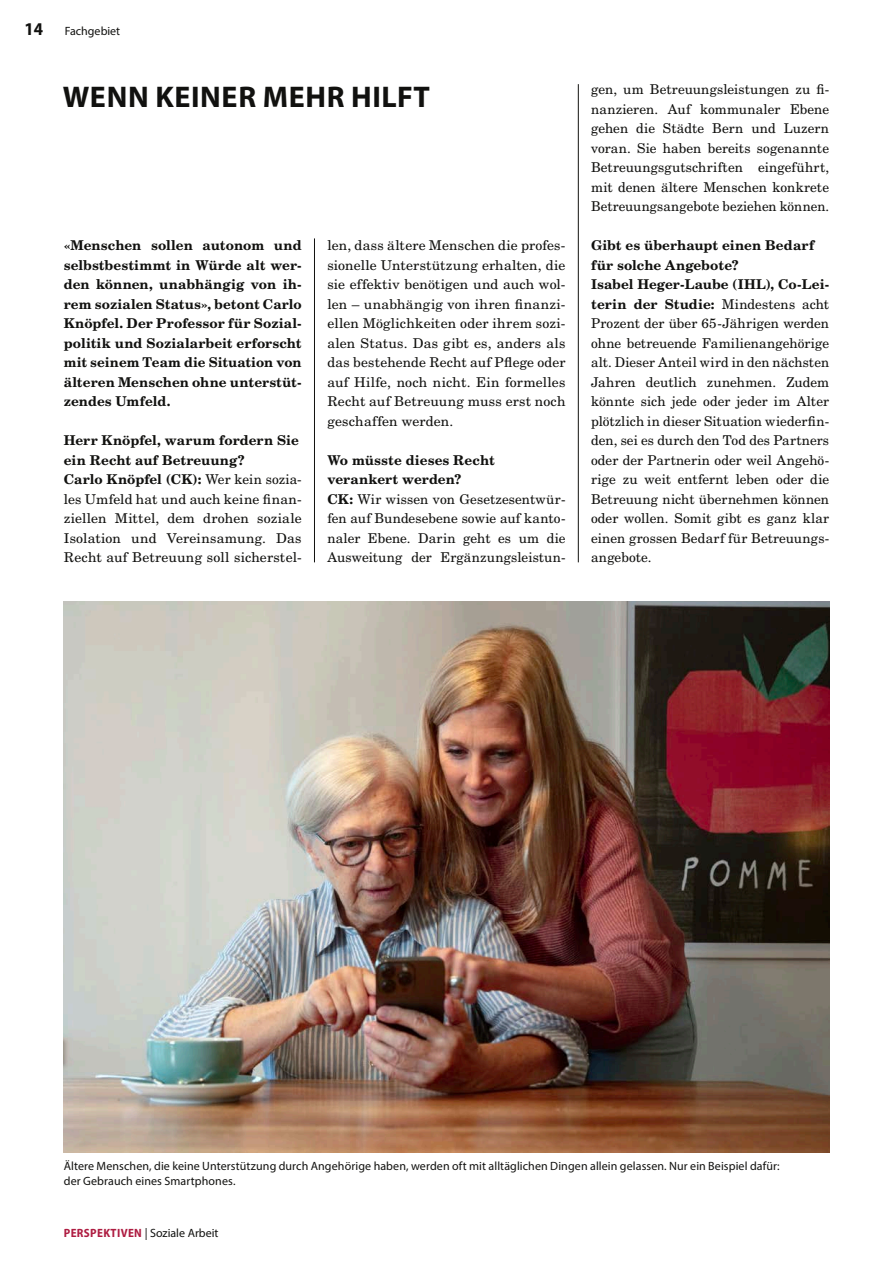
<style>
.page{position:relative;width:893px;height:1263px;background:#fff}
.page>*{position:absolute;margin:0;border:0;box-sizing:border-box;transform-origin:0 0}
.t1{font:700 30px "Myriad Pro";letter-spacing:.02em;color:#11110f}
.t2{font:700 semi-condensed 18px "Myriad Pro";color:#11110f}
.t3{font:13.5px/19.5px "New Century Schlbk LT Std";letter-spacing:.005em;color:#11110f}
.t4{font:700 13.5px/19.5px "New Century Schlbk LT Std";letter-spacing:.005em;color:#11110f;text-align:justify}
.t5{font:12px/15px "Myriad Pro";letter-spacing:.005em;color:#11110f}
.s1{font-weight:700}
.s2{font-weight:700;font-stretch:semi-condensed;color:#ae1c41}
</style>
<div class="page">
<hr style="left:578px;top:84px;width:1px;height:478px;background:#11110f">
<hr style="left:314px;top:238px;width:1px;height:324px;background:#11110f">
<img style="left:64px;top:601px;width:765px;height:552px">
<h2 class="t2" style="left:25px;top:17px;width:20px">14</h2>
<p class="t5" style="left:65px;top:23px;width:57px">Fachgebiet</p>
<h1 class="t1" style="left:63px;top:77px;width:369px">WENN KEINER MEHR HILFT</h1>
<p class="t4" style="left:64px;top:236px;width:239px">«Menschen sollen autonom und selbstbestimmt in Würde alt wer&shy;den können, unabhängig von ih&shy;rem sozialen Status», betont Carlo Knöpfel. Der Professor für Sozial&shy;politik und Sozialarbeit erforscht mit seinem Team die Situation von älteren Menschen ohne unterstüt&shy;zendes Umfeld.</p>
<p class="t3" style="left:64px;top:431px;width:239px"><span class="s1">Herr Knöpfel, warum fordern Sie ein Recht auf Betreuung?<br>Carlo Knöpfel (CK):</span> Wer kein sozia&shy;les Umfeld hat und auch keine finan&shy;ziellen Mittel, dem drohen soziale Isolation und Vereinsamung. Das Recht auf Betreuung soll sicherstel-</p>
<p class="t3" style="left:327px;top:236px;width:240px;text-align:justify">len, dass ältere Menschen die profes&shy;sionelle Unterstützung erhalten, die sie effektiv benötigen und auch wol&shy;len – unabhängig von ihren finanzi&shy;ellen Möglichkeiten oder ihrem sozi&shy;alen Status. Das gibt es, anders als das bestehende Recht auf Pflege oder auf Hilfe, noch nicht. Ein formelles Recht auf Betreuung muss erst noch geschaffen werden.</p>
<p class="t3" style="left:327px;top:450px;width:240px"><span class="s1">Wo müsste dieses Recht verankert werden?<br>CK:</span> Wir wissen von Gesetzesentwür&shy;fen auf Bundesebene sowie auf kanto&shy;naler Ebene. Darin geht es um die<br>Ausweitung der Ergänzungsleistun-</p>
<p class="t3" style="left:591px;top:80px;width:240px;text-align:justify">gen, um Betreuungsleistungen zu fi&shy;nanzieren. Auf kommunaler Ebene gehen die Städte Bern und Luzern voran. Sie haben bereits sogenannte Betreuungsgutschriften eingeführt, mit denen ältere Menschen konkrete Betreuungsangebote beziehen können.</p>
<p class="t3" style="left:591px;top:236px;width:240px"><span class="s1">Gibt es überhaupt einen Bedarf für solche Angebote?<br>Isabel Heger-Laube (IHL), Co-Lei&shy;terin der Studie:</span> Mindestens acht Prozent der über 65-Jährigen werden ohne betreuende Familienangehörige alt. Dieser Anteil wird in den nächsten Jahren deutlich zunehmen. Zudem könnte sich jede oder jeder im Alter plötzlich in dieser Situation wiederfin&shy;den, sei es durch den Tod des Partners oder der Partnerin oder weil Angehö&shy;rige zu weit entfernt leben oder die Betreuung nicht übernehmen können oder wollen. Somit gibt es ganz klar einen grossen Bedarf für Betreuungs&shy;angebote.</p>
<p class="t5" style="left:64px;top:1159px;width:717px">Ältere Menschen, die keine Unterstützung durch Angehörige haben, werden oft mit alltäglichen Dingen allein gelassen. Nur ein Beispiel dafür: der Gebrauch eines Smartphones.</p>
<p class="t5" style="left:64px;top:1225px;width:156px"><span class="s2">PERSPEKTIVEN</span> | Soziale Arbeit</p>
</div>
